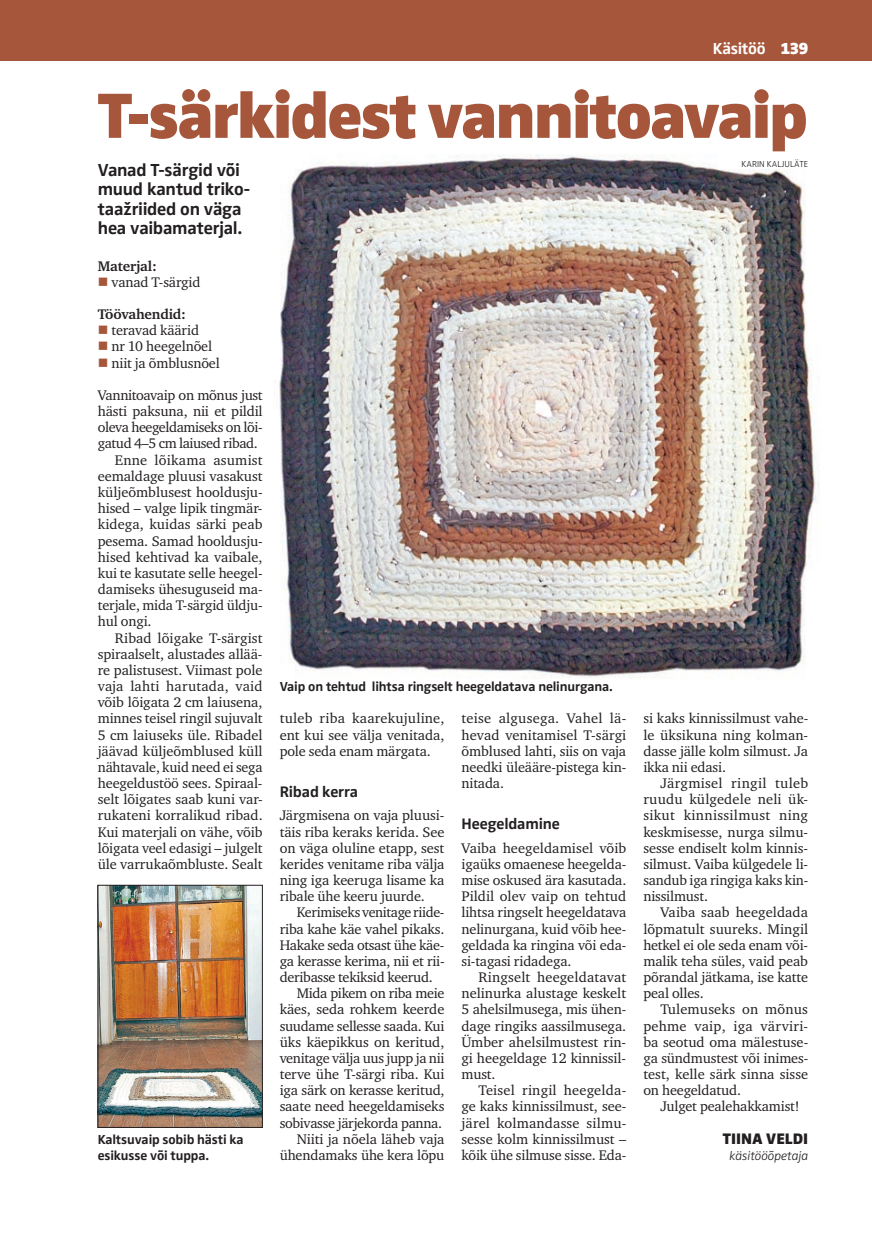
<style>
.page{position:relative;width:872px;height:1234px;background:#fff}
.page>*{position:absolute;margin:0;border:0;box-sizing:border-box;transform-origin:0 0}
.t1{font:900 66px "Zwo Pro";letter-spacing:-.035em;color:#a6563a}
.t2{font:700 18px/19.5px "Zwo Pro";letter-spacing:-.015em;color:#231f20}
.t3{font:700 16.5px "Zwo Pro";letter-spacing:-.02em;color:#fff}
.t4{font:700 15.75px "Zwo Pro";letter-spacing:-.01em;color:#231f20}
.t5{font:900 15.75px "Zwo Pro";color:#231f20}
.t6{font:14.25px/16.2px "Charter ITC";letter-spacing:-.01em;color:#231f20;text-align:justify}
.t7{font:14.25px "Charter ITC";letter-spacing:-.03em;color:#231f20}
.t8{font:14.25px "Charter ITC";letter-spacing:.01em;color:#231f20}
.t9{font:700 14.25px "Charter ITC";letter-spacing:-.01em;color:#231f20}
.t10{font:14.25px "Charter ITC";letter-spacing:.015em;color:#231f20}
.t11{font:700 13.5px/16.2px "Zwo Pro";letter-spacing:-.01em;color:#231f20}
.t12{font:italic 300 12.75px "Zwo Pro";letter-spacing:-.01em;color:#231f20}
.t13{font:300 9px "Zwo Pro";color:#231f20}
.s1{font-weight:900}
.s2{color:#a6563a}
</style>
<div class="page">
<div style="left:0;top:0;width:872px;height:60px;background:#a6563a"></div>
<img style="left:279px;top:154px;width:541px;height:524px">
<img style="left:100px;top:886px;width:160px;height:239px">
<div style="left:98px;top:884px;width:164px;height:243px;border:1px solid #231f20"></div>
<p class="t3" style="left:713px;top:39px;width:97px">Käsitöö <span class="s1">139</span></p>
<h1 class="t1" style="left:98px;top:76px;width:711px">T-särkidest vannitoavaip</h1>
<p class="t2" style="left:98px;top:160px;width:154px">Vanad T-särgid või muud kantud triko&shy;taažriided on väga hea vaibamaterjal.</p>
<p class="t9" style="left:98px;top:257px;width:61px">Materjal:</p>
<p class="t6" style="left:98px;top:274px;width:104px"><span class="s2">■</span> vanad T-särgid</p>
<p class="t9" style="left:98px;top:305px;width:90px">Töövahendid:</p>
<p class="t6" style="left:98px;top:322px;width:103px"><span class="s2">■</span> teravad käärid</p>
<p class="t6" style="left:98px;top:338px;width:116px"><span class="s2">■</span> nr 10 heegelnõel</p>
<p class="t6" style="left:98px;top:354px;width:123px"><span class="s2">■</span> niit ja õmblusnõel</p>
<p class="t6" style="left:98px;top:387px;width:166px">Vannitoavaip on mõnus just</p>
<p class="t6" style="left:98px;top:403px;width:166px">hästi paksuna, nii et pildil</p>
<p class="t7" style="left:98px;top:418px;width:166px">oleva heegeldamiseks on lõi-</p>
<p class="t7" style="left:98px;top:434px;width:161px">gatud 4–5 cm laiused ribad.</p>
<p class="t10" style="left:115px;top:451px;width:149px">Enne lõikama asumist</p>
<p class="t6" style="left:98px;top:467px;width:166px">eemaldage pluusi vasakust</p>
<p class="t6" style="left:98px;top:484px;width:166px">küljeõmblusest hooldusju-</p>
<p class="t6" style="left:98px;top:500px;width:166px">hised – valge lipik tingmär-</p>
<p class="t6" style="left:98px;top:516px;width:166px">kidega, kuidas särki peab</p>
<p class="t6" style="left:98px;top:532px;width:166px">pesema. Samad hooldusju-</p>
<p class="t6" style="left:98px;top:548px;width:166px">hised kehtivad ka vaibale,</p>
<p class="t6" style="left:98px;top:564px;width:166px">kui te kasutate selle heegel-</p>
<p class="t6" style="left:98px;top:581px;width:166px">damiseks ühesuguseid ma-</p>
<p class="t6" style="left:98px;top:597px;width:166px">terjale, mida T-särgid üldju-</p>
<p class="t6" style="left:98px;top:613px;width:55px">hul ongi.</p>
<p class="t6" style="left:115px;top:629px;width:149px">Ribad lõigake T-särgist</p>
<p class="t6" style="left:98px;top:645px;width:166px">spiraalselt, alustades allää-</p>
<p class="t6" style="left:98px;top:661px;width:166px">re palistusest. Viimast pole</p>
<p class="t8" style="left:98px;top:677px;width:166px">vaja lahti harutada, vaid</p>
<p class="t6" style="left:98px;top:694px;width:166px">võib lõigata 2 cm laiusena,</p>
<p class="t6" style="left:98px;top:710px;width:166px">minnes teisel ringil sujuvalt</p>
<p class="t6" style="left:98px;top:726px;width:166px">5 cm laiuseks üle. Ribadel</p>
<p class="t6" style="left:98px;top:742px;width:166px">jäävad küljeõmblused küll</p>
<p class="t6" style="left:98px;top:758px;width:166px">nähtavale, kuid need ei sega</p>
<p class="t6" style="left:98px;top:774px;width:166px">heegeldustöö sees. Spiraal-</p>
<p class="t6" style="left:98px;top:791px;width:166px">selt lõigates saab kuni var-</p>
<p class="t6" style="left:98px;top:807px;width:166px">rukateni korralikud ribad.</p>
<p class="t6" style="left:98px;top:823px;width:166px">Kui materjali on vähe, võib</p>
<p class="t6" style="left:98px;top:839px;width:166px">lõigata veel edasigi – julgelt</p>
<p class="t6" style="left:98px;top:855px;width:166px">üle varrukaõmbluste. Sealt</p>
<p class="t11" style="left:98px;top:1131px;width:147px">Kaltsuvaip sobib hästi ka esikusse või tuppa.</p>
<p class="t11" style="left:280px;top:678px;width:334px">Vaip on tehtud lihtsa ringselt heegeldatava nelinurgana.</p>
<p class="t6" style="left:280px;top:710px;width:166px">tuleb riba kaarekujuline, ent kui see välja venitada, pole seda enam märgata.</p>
<p class="t4" style="left:280px;top:782px;width:80px">Ribad kerra</p>
<p class="t6" style="left:280px;top:807px;width:166px">Järgmisena on vaja pluusi&shy;täis riba keraks kerida. See on väga oluline etapp, sest kerides venitame riba välja ning iga keeruga lisame ka ribale ühe keeru juurde.</p>
<p class="t6" style="left:297px;top:904px;width:149px">Kerimiseks venitage riide-</p>
<p class="t6" style="left:280px;top:920px;width:166px">riba kahe käe vahel pikaks.</p>
<p class="t6" style="left:280px;top:936px;width:166px">Hakake seda otsast ühe käe-</p>
<p class="t6" style="left:280px;top:952px;width:166px">ga kerasse kerima, nii et rii-</p>
<p class="t6" style="left:280px;top:968px;width:155px">deribasse tekiksid keerud.</p>
<p class="t6" style="left:297px;top:985px;width:149px">Mida pikem on riba meie</p>
<p class="t6" style="left:280px;top:1001px;width:166px">käes, seda rohkem keerde</p>
<p class="t6" style="left:280px;top:1017px;width:166px">suudame sellesse saada. Kui</p>
<p class="t6" style="left:280px;top:1033px;width:166px">üks käepikkus on keritud,</p>
<p class="t6" style="left:280px;top:1049px;width:166px">venitage välja uus jupp ja nii</p>
<p class="t6" style="left:280px;top:1065px;width:166px">terve ühe T-särgi riba. Kui</p>
<p class="t6" style="left:280px;top:1081px;width:166px">iga särk on kerasse keritud,</p>
<p class="t6" style="left:280px;top:1098px;width:166px">saate need heegeldamiseks</p>
<p class="t6" style="left:280px;top:1114px;width:164px">sobivasse järjekorda panna.</p>
<p class="t6" style="left:297px;top:1130px;width:149px">Niiti ja nõela läheb vaja</p>
<p class="t6" style="left:280px;top:1146px;width:166px">ühendamaks ühe kera lõpu</p>
<p class="t6" style="left:461px;top:710px;width:166px">teise algusega. Vahel lä&shy;hevad venitamisel T-särgi õmblused lahti, siis on vaja needki üleääre-pistega kin&shy;nitada.</p>
<p class="t4" style="left:461px;top:814px;width:100px">Heegeldamine</p>
<p class="t6" style="left:461px;top:839px;width:166px">Vaiba heegeldamisel võib igaüks omaenese heegelda&shy;mise oskused ära kasutada.<br>Pildil olev vaip on tehtud lihtsa ringselt heegeldatava nelinurgana, kuid võib hee&shy;geldada ka ringina või eda&shy;si-tagasi ridadega.</p>
<p class="t6" style="left:461px;top:968px;width:166px;text-indent:17px">Ringselt heegeldatavat nelinurka alustage keskelt 5 ahelsilmusega, mis ühen&shy;dage ringiks aassilmusega.<br>Ümber ahelsilmustest rin&shy;gi heegeldage 12 kinnissil&shy;must.</p>
<p class="t6" style="left:461px;top:1081px;width:166px;text-indent:17px">Teisel ringil heegelda&shy;ge kaks kinnissilmust, see&shy;järel kolmandasse silmu&shy;sesse kolm kinnissilmust – kõik ühe silmuse sisse. Eda-</p>
<p class="t13" style="left:741px;top:159px;width:68px">KARIN KALJULÄTE</p>
<p class="t6" style="left:643px;top:710px;width:166px">si kaks kinnissilmust vahe&shy;le üksikuna ning kolman&shy;dasse jälle kolm silmust. Ja ikka nii edasi.</p>
<p class="t6" style="left:643px;top:774px;width:166px;text-indent:17px">Järgmisel ringil tuleb ruudu külgedele neli ük&shy;sikut kinnissilmust ning keskmisesse, nurga silmu&shy;sesse endiselt kolm kinnis&shy;silmust. Vaiba külgedele li&shy;sandub iga ringiga kaks kin&shy;nissilmust.</p>
<p class="t6" style="left:643px;top:904px;width:166px;text-indent:17px">Vaiba saab heegeldada lõpmatult suureks. Mingil hetkel ei ole seda enam või&shy;malik teha süles, vaid peab põrandal jätkama, ise katte peal olles.</p>
<p class="t6" style="left:643px;top:1001px;width:166px;text-indent:17px">Tulemuseks on mõnus pehme vaip, iga värviri&shy;ba seotud oma mälestuse&shy;ga sündmustest või inimes&shy;test, kelle särk sinna sisse on heegeldatud.</p>
<p class="t6" style="left:660px;top:1098px;width:141px">Julget pealehakkamist!</p>
<p class="t5" style="left:723px;top:1128px;width:87px">TIINA VELDI</p>
<p class="t12" style="left:729px;top:1148px;width:80px">käsitööõpetaja</p>
</div>
